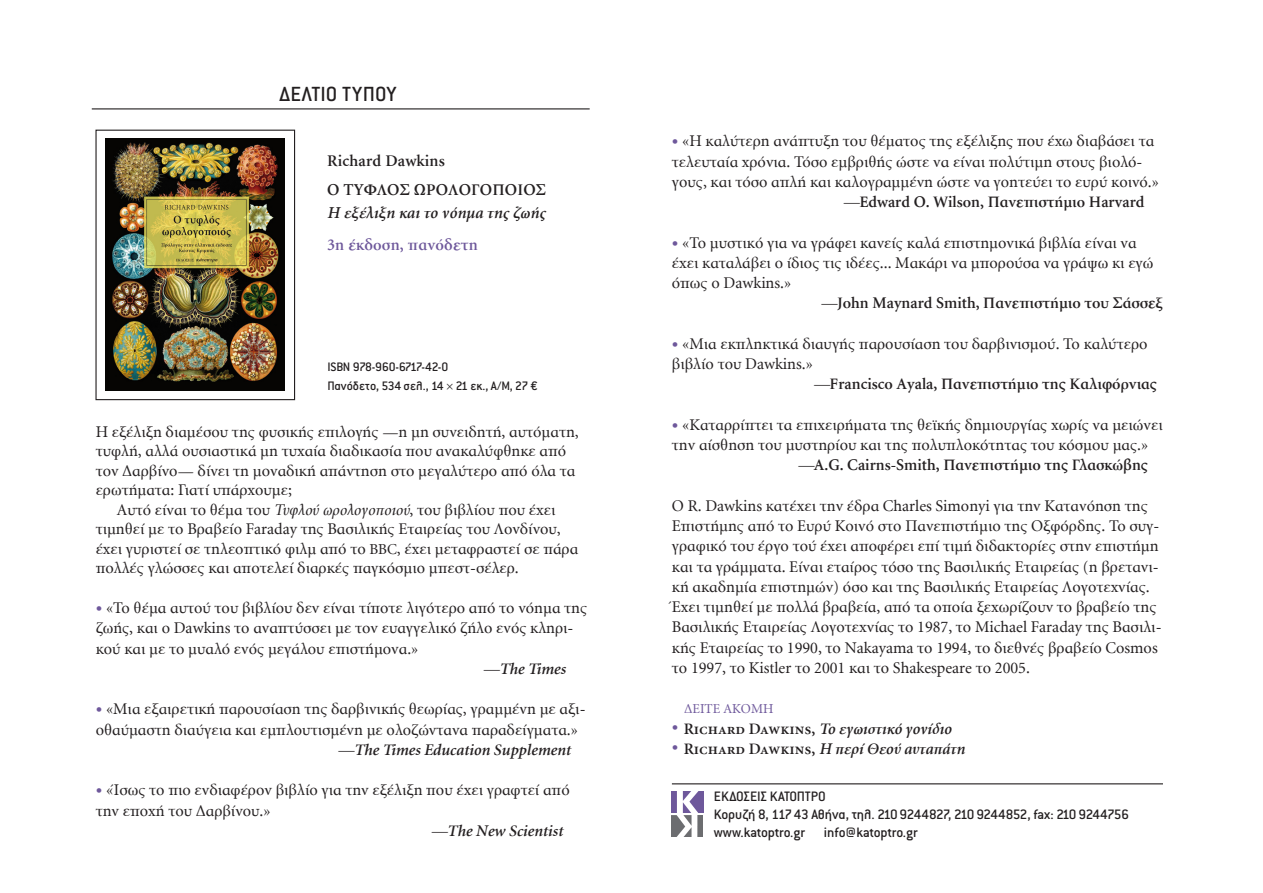
<style>
.page{position:relative;width:1263px;height:893px;background:#fff}
.page>*{position:absolute;margin:0;border:0;box-sizing:border-box;transform-origin:0 0}
.t1{font:500 22.5px "Conduit ITC Hel";letter-spacing:.01em;color:#231f20}
.t2{font:600 16.5px "Minion Greek";letter-spacing:.01em;color:#231f20}
.t3{font:italic 600 16.5px "Minion Greek";letter-spacing:.01em;color:#231f20}
.t4{font:600 16.5px "Minion Greek";letter-spacing:.01em;color:#6e589b}
.t5{font:16.2px/20.2px "Minion Greek";color:#231f20}
.t6{font:600 16.2px "Minion Greek";color:#231f20}
.t7{font:italic 600 16.2px "Minion Greek";color:#231f20}
.t8{font:500 15px "Conduit ITC Hel";letter-spacing:-.015em;color:#231f20}
.t9{font:500 13.5px "Conduit ITC Hel";color:#231f20}
.t10{font:500 13.5px "Conduit ITC Hel";letter-spacing:-.02em;color:#231f20}
.t11{font:13.5px "Minion Greek";color:#6e589b}
.s1{font-family:"Arno Pro"}
.s2{font-style:italic}
.s3{font-size:15px}
.s4{font-size:22.5px;color:#6e589b}
.s5{font-weight:400;font-style:normal;font-size:22.5px;color:#6e589b}
.s6{font-family:"Minion Greek SC Semi";font-weight:700;font-style:normal}
</style>
<div class="page">
<div style="left:95px;top:130px;width:200px;height:270px;border:1px solid #231f20"></div>
<hr style="left:92px;top:108px;width:498px;height:1px;background:#231f20">
<hr style="left:672px;top:783px;width:491px;height:1px;background:#231f20">
<img style="left:672px;top:791px;width:31px;height:22px">
<img style="left:672px;top:816px;width:31px;height:21px">
<img style="left:106px;top:138px;width:179px;height:252px">
<p class="t1" style="left:279px;top:83px;width:119px">ΔΕΛΤΙΟ ΤΥΠΟΥ</p>
<p class="t2" style="left:327px;top:153px;width:119px">Richard Dawkins</p>
<p class="t2" style="left:327px;top:182px;width:220px">Ο ΤΥΦΛΟΣ ΩΡΟΛΟΓΟΠΟΙΟΣ</p>
<p class="t3" style="left:327px;top:204px;width:220px">Η εξέλιξη και το νόημα της ζωής</p>
<p class="t4" style="left:327px;top:237px;width:152px">3η έκδοση, πανόδετη</p>
<p class="t10" style="left:327px;top:360px;width:122px">ISBN 978-960-6717-42-0</p>
<p class="t9" style="left:327px;top:379px;width:212px">Πανόδετο, 534 σελ., 14 21 εκ., Α/Μ, 27 €</p>
<p class="t5" style="left:96px;top:423px;width:485px;line-height:19.5px">Η εξέλιξη διαμέσου της φυσικής επιλογής <span class="s1">—</span>η μη συνειδητή, αυτόματη, τυφλή, αλλά ουσιαστικά μη τυχαία διαδικασία που ανακαλύφθηκε από τον Δαρβίνο<span class="s1">—</span> δίνει τη μοναδική απάντηση στο μεγαλύτερο από όλα τα ερωτήματα: Γιατί υπάρχουμε;</p>
<p class="t5" style="left:96px;top:501px;width:484px;line-height:19.5px;text-indent:21px">Αυτό είναι το θέμα του <span class="s2">Τυφλού ωρολογοποιού</span>, του βιβλίου που έχει τιμηθεί με το Βραβείο Faraday της Βασιλικής Εταιρείας του Λονδίνου, έχει γυριστεί σε τηλεοπτικό φιλμ από το <span class="s3">BBC</span>, έχει μεταφραστεί σε πάρα πολλές γλώσσες και αποτελεί διαρκές παγκόσμιο μπεστ-σέλερ.</p>
<p class="t5" style="left:96px;top:598px;width:493px"><span class="s4">•</span> «Το θέμα αυτού του βιβλίου δεν είναι τίποτε λιγότερο από το νόημα της ζωής, και ο Dawkins το αναπτύσσει με τον ευαγγελικό ζήλο ενός κληρι&shy;κού και με το μυαλό ενός μεγάλου επιστήμονα.»</p>
<p class="t7" style="left:483px;top:661px;width:84px">―The Times</p>
<p class="t5" style="left:96px;top:700px;width:491px"><span class="s4">•</span> «Μια εξαιρετική παρουσίαση της δαρβινικής θεωρίας, γραμμένη με αξι&shy;οθαύμαστη διαύγεια και εμπλουτισμένη με ολοζώντανα παραδείγματα.»</p>
<p class="t7" style="left:338px;top:742px;width:234px">―The Times Education Supplement</p>
<p class="t5" style="left:96px;top:781px;width:475px"><span class="s4">•</span> «Ίσως το πιο ενδιαφέρον βιβλίο για την εξέλιξη που έχει γραφτεί από την εποχή του Δαρβίνου.»</p>
<p class="t7" style="left:431px;top:823px;width:133px">―The New Scientist</p>
<p class="t5" style="left:672px;top:132px;width:489px"><span class="s4">•</span> «Η καλύτερη ανάπτυξη του θέματος της εξέλιξης που έχω διαβάσει τα τελευταία χρόνια. Τόσο εμβριθής ώστε να είναι πολύτιμη στους βιολό&shy;γους, και τόσο απλή και καλογραμμένη ώστε να γοητεύει το ευρύ κοινό.»</p>
<p class="t6" style="left:843px;top:194px;width:303px"><span class="s2">―</span>Εdward Ο. Wilsοn, Πανεπιστήμιο Harvard</p>
<p class="t5" style="left:672px;top:233px;width:483px"><span class="s4">•</span> «Το μυστικό για να γράφει κανείς καλά επιστημονικά βιβλία είναι να έχει καταλάβει ο ίδιος τις ιδέες... Μακάρι να μπορούσα να γράψω κι εγώ όπως ο Dawkins.»</p>
<p class="t6" style="left:821px;top:295px;width:343px"><span class="s2">―</span>John Μaynard Smith, Πανεπιστήμιο του Σάσσεξ</p>
<p class="t5" style="left:672px;top:334px;width:477px"><span class="s4">•</span> «Μια εκπληκτικά διαυγής παρουσίαση του δαρβινισμού. Το καλύτερο βιβλίο του Dawkins.»</p>
<p class="t6" style="left:813px;top:376px;width:345px"><span class="s2">―</span>Francisco Αyala, Πανεπιστήμιο της Καλιφόρνιας</p>
<p class="t5" style="left:672px;top:415px;width:492px"><span class="s4">•</span> «Καταρρίπτει τα επιχειρήματα της θεϊκής δημιουργίας χωρίς να μειώνει την αίσθηση του μυστηρίου και της πολυπλοκότητας του κόσμου μας.»</p>
<p class="t6" style="left:798px;top:457px;width:352px"><span class="s2">―</span>A.G. Cairns-Smith, Πανεπιστήμιο της Γλασκώβης</p>
<p class="t5" style="left:672px;top:496px;width:491px">Ο R. Dawkins κατέχει την έδρα Charles Simonyi για την Κατανόηση της Επιστήμης από το Ευρύ Κοινό στο Πανεπιστήμιο της Οξφόρδης. Το συγ&shy;γραφικό του έργο τού έχει αποφέρει επί τιμή διδακτορίες στην επιστήμη και τα γράμματα. Είναι εταίρος τόσο της Βασιλικής Εταιρείας (η βρετανι&shy;κή ακαδημία επιστημών) όσο και της Βασιλικής Εταιρείας Λογοτεχνίας.<br>Έχει τιμηθεί με πολλά βραβεία, από τα οποία ξεχωρίζουν το βραβείο της Βασιλικής Εταιρείας Λογοτεχνίας το 1987, το Michael Faraday της Βασιλι&shy;κής Εταιρείας το 1990, το Nakayama το 1994, το διεθνές βραβείο Cosmos το 1997, το Kistler το 2001 και το Shakespeare το 2005.</p>
<p class="t11" style="left:684px;top:702px;width:91px">ΔΕΙΤΕ ΑΚΟΜΗ</p>
<p class="t7" style="left:672px;top:720px;width:281px"><span class="s5">•</span> <span class="s6">Richard Dawkins,</span> Το εγωιστικό γονίδιο</p>
<p class="t7" style="left:672px;top:740px;width:294px"><span class="s5">•</span> <span class="s6">Richard Dawkins,</span> Η περί Θεού αυταπάτη</p>
<p class="t8" style="left:714px;top:789px;width:114px">ΕΚΔΟΣΕΙΣ ΚΑΤΟΠΤΡΟ</p>
<p class="t8" style="left:714px;top:807px;width:417px">Κορυζή 8, 117 43 Αθήνα, τηλ. 210 9244827, 210 9244852, fax: 210 9244756</p>
<p class="t8" style="left:714px;top:825px;width:93px">www.katoptro.gr</p>
<p class="t8" style="left:824px;top:825px;width:95px">info@katoptro.gr</p>
</div>
